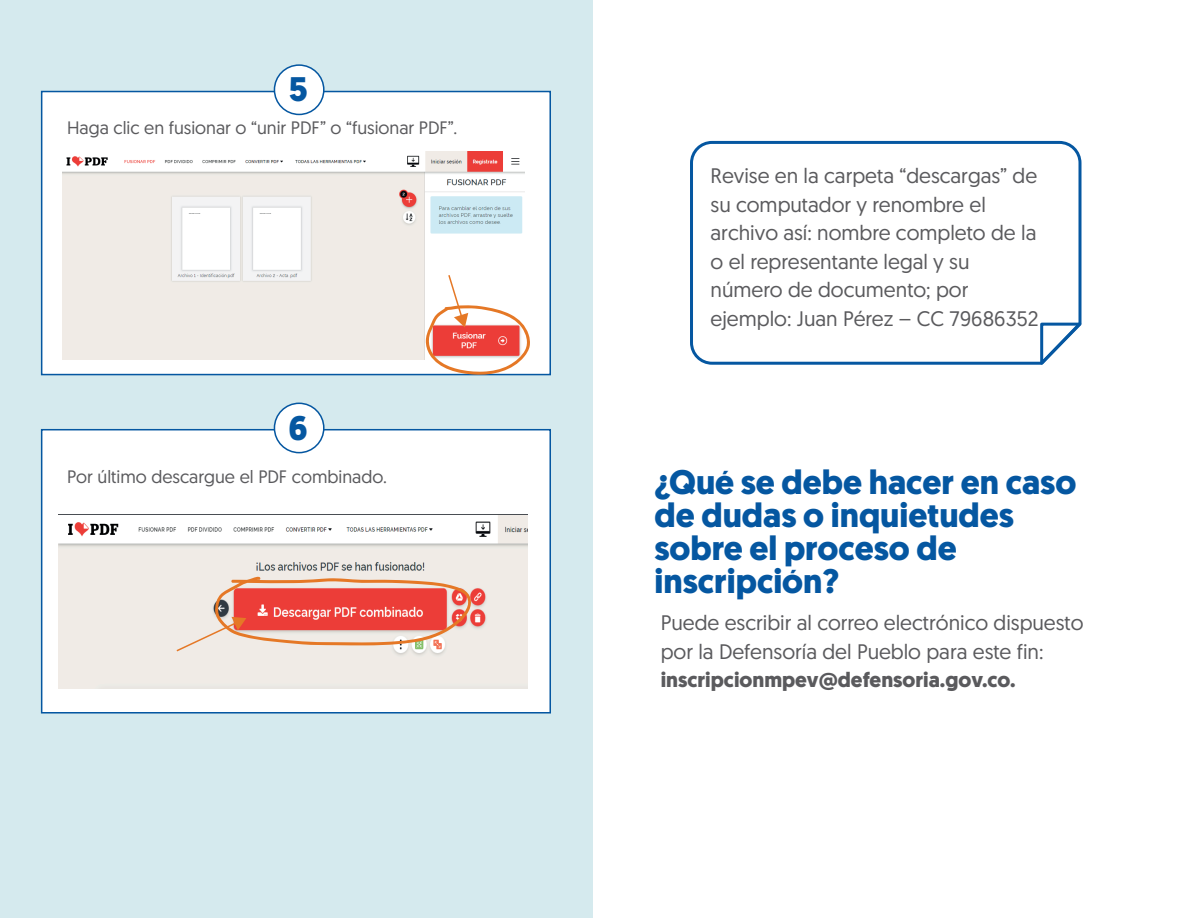
<style>
.page{position:relative;width:1188px;height:918px;background:#fff}
.page>*{position:absolute;margin:0;border:0;box-sizing:border-box;transform-origin:0 0}
.t1{font:700 34.05px/33px "Geomanist";color:#0557a1}
.t2{font:21px/28.5px "Geomanist";color:#5a5a5d}
.t3{font:700 21px "Geomanist";color:#5a5a5d}
.t4{font:18px "Geomanist";color:#5a5a5d}
</style>
<div class="page">
<div style="left:0;top:0;width:592px;height:918px;background:#d5eaee"></div>
<svg style="left:690px;top:140px;width:392px;height:225px"></svg>
<svg style="left:1037px;top:321px;width:45px;height:44px"></svg>
<div style="left:41px;top:91px;width:510px;height:284px;background:#fff;border:2px solid #0557a1"></div>
<div style="left:274px;top:65px;width:50px;height:49px;background:#fff;border-radius:50%"></div>
<div style="left:274px;top:64px;width:51px;height:51px;border:2px solid #0557a1;border-radius:50%"></div>
<div style="left:41px;top:429px;width:510px;height:285px;background:#fff;border:2px solid #0557a1"></div>
<div style="left:274px;top:403px;width:50px;height:50px;background:#fff;border-radius:50%"></div>
<div style="left:274px;top:403px;width:51px;height:50px;border:2px solid #0557a1;border-radius:50%"></div>
<img style="left:62px;top:152px;width:462px;height:207px">
<img style="left:58px;top:515px;width:469px;height:174px">
<svg style="left:426px;top:273px;width:104px;height:103px"></svg>
<svg style="left:175px;top:577px;width:298px;height:76px;background:#eb9e92"></svg>
<h1 class="t1" style="left:289px;top:72px;width:20px">5</h1>
<p class="t4" style="left:67px;top:116px;width:392px">Haga clic en fusionar o “unir PDF” o “fusionar PDF”.</p>
<h1 class="t1" style="left:288px;top:412px;width:21px">6</h1>
<p class="t4" style="left:67px;top:465px;width:321px">Por último descargue el PDF combinado.</p>
<p class="t2" style="left:711px;top:161px;width:329px">Revise en la carpeta “descargas” de su computador y renombre el archivo así: nombre completo de la o el representante legal y su número de documento; por ejemplo: Juan Pérez – CC 79686352</p>
<h1 class="t1" style="left:655px;top:466px;width:423px">¿Qué se debe hacer en caso de dudas o inquietudes sobre el proceso de inscripción?</h1>
<p class="t2" style="left:661px;top:608px;width:424px">Puede escribir al correo electrónico dispuesto por la Defensoría del Pueblo para este fin:</p>
<p class="t3" style="left:661px;top:666px;width:356px">inscripcionmpev@defensoria.gov.co.</p>
</div>
